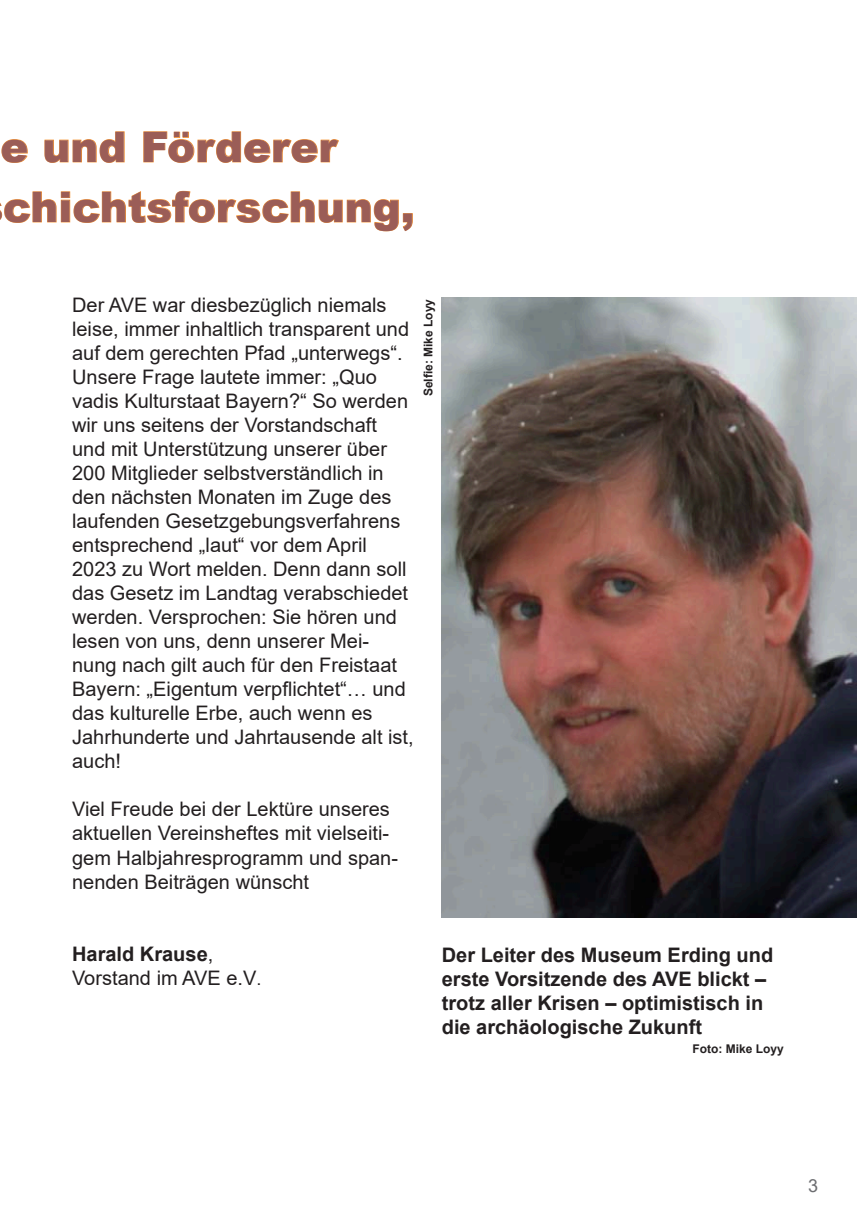
<style>
.page{position:relative;width:857px;height:1225px;background:#fff}
.page>*{position:absolute;margin:0;border:0;box-sizing:border-box;transform-origin:0 0}
.t1{font:900 42px/60px "Arial";color:#9b5d57}
.t2{font:20px/24px "Arial";color:#231f20}
.t3{font:700 20px/24px "Arial";color:#231f20}
.t4{font:18px "Arial";color:#6c6d70}
.t5{font:700 12px "Arial";color:#231f20}
.s1{font-weight:700}
.s2{font-size:18px}
</style>
<div class="page">
<svg style="left:1px;top:139px;width:27px;height:24px"></svg>
<svg style="left:44px;top:131px;width:81px;height:32px"></svg>
<svg style="left:143px;top:131px;width:196px;height:32px"></svg>
<svg style="left:0;top:190px;width:413px;height:42px"></svg>
<img style="left:441px;top:298px;width:415px;height:619px">
<h1 class="t1" style="left:0;top:116px;width:415px">e und Förderer chichtsforschung,</h1>
<p class="t2" style="left:72px;top:293px;width:343px">Der AVE war diesbezüglich niemals leise, immer inhaltlich transparent und auf dem gerechten Pfad „unterwegs“.<br>Unsere Frage lautete immer: „Quo vadis Kulturstaat Bayern?“ So werden wir uns seitens der Vorstandschaft und mit Unterstützung unserer über 200 Mitglieder selbstverständlich in den nächsten Monaten im Zuge des laufenden Gesetzgebungsverfahrens entsprechend „laut“ vor dem April 2023 zu Wort melden. Denn dann soll das Gesetz im Landtag verabschiedet werden. Versprochen: Sie hören und lesen von uns, denn unserer Mei&shy;nung nach gilt auch für den Freistaat Bayern: „Eigentum verpflichtet“… und das kulturelle Erbe, auch wenn es Jahrhunderte und Jahrtausende alt ist, auch!</p>
<p class="t2" style="left:72px;top:797px;width:327px">Viel Freude bei der Lektüre unseres aktuellen Vereinsheftes mit vielseiti&shy;gem Halbjahresprogramm und span&shy;nenden Beiträgen wünscht</p>
<p class="t5" style="left:419px;top:396px;width:99px;rotate:-90deg">Selfie: Mike Loyy</p>
<p class="t2" style="left:72px;top:941px;width:191px"><span class="s1">Harald Krause</span>,<br>Vorstand im AVE e.V<span class="s2">.</span></p>
<p class="t3" style="left:441px;top:943px;width:333px">Der Leiter des Museum Erding und erste Vorsitzende des AVE blickt – trotz aller Krisen – optimistisch in die archäologische Zukunft</p>
<p class="t5" style="left:692px;top:1040px;width:93px">Foto: Mike Loyy</p>
<p class="t4" style="left:807px;top:1173px;width:12px">3</p>
</div>
